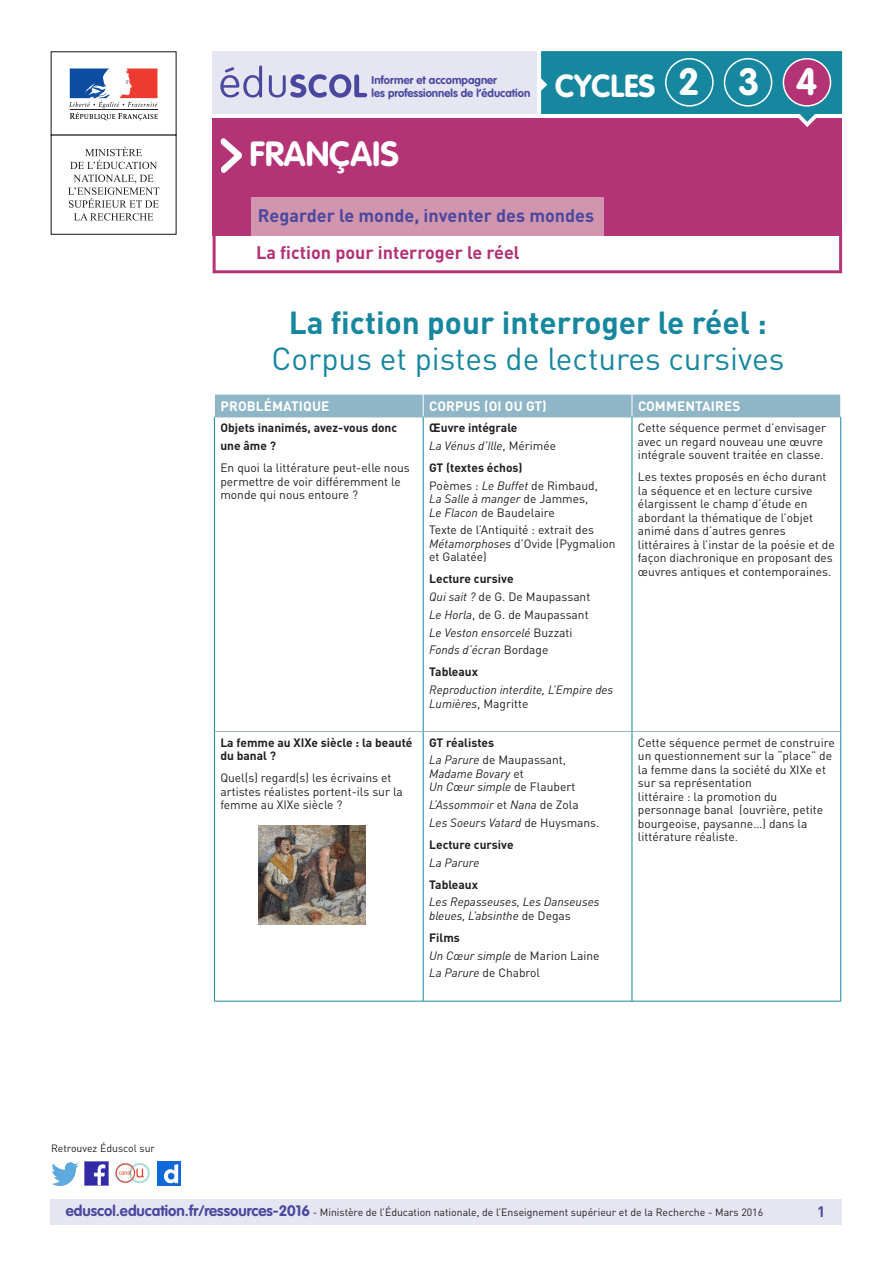
<style>
.page{position:relative;width:893px;height:1263px;background:#fff}
.page>*{position:absolute;margin:0;border:0;box-sizing:border-box;transform-origin:0 0}
.t1{font:700 37.5px "VAG Rounded Std";color:#fff}
._01_Nom_de_la_discip{font:700 34.5px "VAG Rounded Std";color:#fff}
._02_Sous-titre{font:31.5px "DIN Pro";color:#16879f}
._01_Titre_de_la_fich{font:700 31.5px "DIN Pro";color:#16879f}
.t2{font:700 31.5px "VAG Rounded Std";color:#fff}
.t3{font:700 18px "DIN Pro";color:#4a489e}
._03_Sous-catégorie-r{font:700 18px "DIN Pro";color:#b43376}
.t4{font:700 15px "DIN Pro";color:#4a489e}
.Titre_têtière_tablea{font:700 13.5px "DIN Pro";letter-spacing:.01em;color:#fff}
.Texte_courant_tablea{font:12px/13.5px "DIN Pro";color:#231f20}
.Texte_courant_tablea-2{font:italic 12px/13.5px "DIN Pro";color:#231f20}
.Texte_courant_tablea-3{font:700 12px/18px "DIN Pro";color:#231f20}
.t5{font:700 11.25px/13.5px "VAG Rounded Std";color:#4a489e}
.t6{font:10.5px "DIN Pro";color:#231f20}
.s1{font-style:normal}
.s2{font-style:italic}
.s3{font-family:"VAG Rounded Std";font-weight:700;font-size:15px;color:#4a489e}
</style>
<div class="page">
<div style="left:213px;top:231px;width:629px;height:42px;border:3px solid #b43376"></div>
<div style="left:213px;top:118px;width:629px;height:118px;background:#b43376"></div>
<div style="left:251px;top:197px;width:353px;height:39px;background:#d395ae"></div>
<svg style="left:220px;top:138px;width:22px;height:35px"></svg>
<div style="left:213px;top:51px;width:324px;height:63px;background:#e6e5f2"></div>
<svg style="left:220px;top:65px;width:147px;height:33px"></svg>
<div style="left:51px;top:51px;width:126px;height:85px;border:1px solid #231f20"></div>
<svg style="left:69px;top:68px;width:89px;height:52px"></svg>
<hr style="left:70px;top:109px;width:87px;height:1px;background:#231f20">
<svg style="left:70px;top:147px;width:87px;height:22px"></svg>
<svg style="left:68px;top:175px;width:91px;height:46px"></svg>
<svg style="left:541px;top:51px;width:301px;height:76px"></svg>
<div style="left:665px;top:58px;width:49px;height:49px;border:2px solid #fff;border-radius:50%"></div>
<div style="left:724px;top:59px;width:48px;height:47px;background:#16879f;border-radius:50%"></div>
<div style="left:724px;top:58px;width:48px;height:49px;border:2px solid #fff;border-radius:50%"></div>
<div style="left:783px;top:59px;width:47px;height:47px;background:#b43376;border-radius:50%"></div>
<div style="left:783px;top:58px;width:48px;height:49px;border:2px solid #fff;border-radius:50%"></div>
<div style="left:50px;top:1199px;width:791px;height:26px;background:#e6e5f2"></div>
<img style="left:85px;top:1162px;width:23px;height:23px">
<img style="left:51px;top:1163px;width:28px;height:22px">
<img style="left:158px;top:1162px;width:22px;height:23px">
<img style="left:115px;top:1163px;width:35px;height:21px">
<div style="left:214px;top:395px;width:627px;height:22px;background:#8fb6c6"></div>
<hr style="left:214px;top:417px;width:209px;height:1px;background:#8fb6c6">
<hr style="left:423px;top:417px;width:209px;height:1px;background:#8fb6c6">
<hr style="left:632px;top:417px;width:209px;height:1px;background:#8fb6c6">
<hr style="left:215px;top:731px;width:208px;height:1px;background:#8fb6c6">
<hr style="left:423px;top:731px;width:209px;height:1px;background:#8fb6c6">
<hr style="left:632px;top:731px;width:208px;height:1px;background:#8fb6c6">
<hr style="left:214px;top:417px;width:1px;height:314px;background:#16879f">
<hr style="left:423px;top:417px;width:1px;height:314px;background:#16879f">
<hr style="left:632px;top:417px;width:1px;height:314px;background:#16879f">
<hr style="left:840px;top:417px;width:1px;height:314px;background:#16879f">
<hr style="left:214px;top:731px;width:1px;height:270px;background:#16879f">
<hr style="left:423px;top:732px;width:1px;height:269px;background:#16879f">
<hr style="left:632px;top:732px;width:1px;height:269px;background:#16879f">
<hr style="left:840px;top:731px;width:1px;height:270px;background:#16879f">
<hr style="left:214px;top:1001px;width:209px;height:1px;background:#16879f">
<hr style="left:423px;top:1001px;width:209px;height:1px;background:#16879f">
<hr style="left:632px;top:1001px;width:209px;height:1px;background:#16879f">
<img style="left:258px;top:826px;width:108px;height:98px">
<p class="t5" style="left:372px;top:74px;width:160px">Informer et accompagner<br>les professionnels de l’éducation</p>
<p class="t2" style="left:555px;top:67px;width:102px">CYCLES</p>
<p class="t1" style="left:678px;top:60px;width:23px">2</p>
<p class="t1" style="left:738px;top:60px;width:23px">3</p>
<p class="t1" style="left:796px;top:60px;width:23px">4</p>
<p class="_01_Nom_de_la_discip" style="left:249px;top:133px;width:151px">FRANÇAIS</p>
<p class="t3" style="left:258px;top:204px;width:338px">Regarder le monde, inventer des mondes</p>
<p class="_03_Sous-catégorie-r" style="left:256px;top:240px;width:265px">La fiction pour interroger le réel</p>
<p class="_01_Titre_de_la_fich" style="left:289px;top:302px;width:480px">La fiction pour interroger le réel :</p>
<p class="_02_Sous-titre" style="left:271px;top:339px;width:514px">Corpus et pistes de lectures cursives</p>
<p class="Titre_têtière_tablea" style="left:220px;top:397px;width:110px">PROBLÉMATIQUE</p>
<p class="Titre_têtière_tablea" style="left:429px;top:397px;width:119px">CORPUS (OI OU GT)</p>
<p class="Titre_têtière_tablea" style="left:638px;top:397px;width:104px">COMMENTAIRES</p>
<p class="Texte_courant_tablea-3" style="left:220px;top:418px;width:178px">Objets inanimés, avez-vous donc une âme ?</p>
<p class="Texte_courant_tablea" style="left:220px;top:461px;width:191px">En quoi la littérature peut-elle nous permettre de voir différemment le monde qui nous entoure ?</p>
<p class="Texte_courant_tablea-3" style="left:429px;top:418px;width:90px">Œuvre intégrale</p>
<p class="Texte_courant_tablea-2" style="left:429px;top:439px;width:128px">La Vénus d’Ille<span class="s1">, Mérimée</span></p>
<p class="Texte_courant_tablea-3" style="left:429px;top:458px;width:95px">GT (textes échos)</p>
<p class="Texte_courant_tablea" style="left:429px;top:478px;width:170px">Poèmes : <span class="s2">Le Buffet</span> de Rimbaud,<br><span class="s2">La Salle à manger</span> de Jammes,<br><span class="s2">Le Flacon</span> de Baudelaire</p>
<p class="Texte_courant_tablea" style="left:429px;top:523px;width:188px">Texte de l’Antiquité : extrait des<br><span class="s2">Métamorphoses</span> d’Ovide (Pygmalion et Galatée)</p>
<p class="Texte_courant_tablea-3" style="left:429px;top:570px;width:86px">Lecture cursive</p>
<p class="Texte_courant_tablea" style="left:429px;top:590px;width:163px"><span class="s2">Qui sait ?</span> de G. De Maupassant</p>
<p class="Texte_courant_tablea" style="left:429px;top:608px;width:161px"><span class="s2">Le Horla</span>, de G. de Maupassant</p>
<p class="Texte_courant_tablea-2" style="left:429px;top:625px;width:145px">Le Veston ensorcelé <span class="s1">Buzzati</span></p>
<p class="Texte_courant_tablea-2" style="left:429px;top:643px;width:121px">Fonds d’écran <span class="s1">Bordage</span></p>
<p class="Texte_courant_tablea-3" style="left:429px;top:663px;width:50px">Tableaux</p>
<p class="Texte_courant_tablea-2" style="left:429px;top:683px;width:186px">Reproduction interdite, L’Empire des<br>Lumières<span class="s1">, Magritte</span></p>
<p class="Texte_courant_tablea" style="left:638px;top:421px;width:190px">Cette séquence permet d’envisager avec un regard nouveau une œuvre intégrale souvent traitée en classe.</p>
<p class="Texte_courant_tablea" style="left:638px;top:470px;width:198px">Les textes proposés en écho durant la séquence et en lecture cursive élargissent le champ d’étude en abordant la thématique de l’objet animé dans d’autres genres littéraires à l’instar de la poésie et de façon diachronique en proposant des œuvres antiques et contemporaines.</p>
<p class="t6" style="left:51px;top:1141px;width:106px">Retrouvez Éduscol sur</p>
<p class="Texte_courant_tablea-3" style="left:220px;top:735px;width:194px;line-height:13.5px">La femme au XIXe siècle : la beauté du banal ?</p>
<p class="Texte_courant_tablea" style="left:220px;top:771px;width:184px">Quel(s) regard(s) les écrivains et artistes réalistes portent-ils sur la femme au XIXe siècle ?</p>
<p class="Texte_courant_tablea-3" style="left:429px;top:733px;width:66px">GT réalistes</p>
<p class="Texte_courant_tablea-2" style="left:429px;top:753px;width:148px">La Parure <span class="s1">de Maupassant,<br></span>Madame Bovary <span class="s1">et<br></span>Un Cœur simple <span class="s1">de Flaubert</span></p>
<p class="Texte_courant_tablea-2" style="left:429px;top:798px;width:151px">L’Assommoir <span class="s1">et</span> Nana <span class="s1">de Zola</span></p>
<p class="Texte_courant_tablea-2" style="left:429px;top:815px;width:172px">Les Soeurs Vatard <span class="s1">de Huysmans.</span></p>
<p class="Texte_courant_tablea-3" style="left:429px;top:835px;width:86px">Lecture cursive</p>
<p class="Texte_courant_tablea-2" style="left:429px;top:855px;width:52px">La Parure</p>
<p class="Texte_courant_tablea-3" style="left:429px;top:875px;width:50px">Tableaux</p>
<p class="Texte_courant_tablea-2" style="left:429px;top:895px;width:172px">Les Repasseuses, Les Danseuses bleues, L’absinthe <span class="s1">de Degas</span></p>
<p class="Texte_courant_tablea-3" style="left:429px;top:928px;width:32px">Films</p>
<p class="Texte_courant_tablea" style="left:429px;top:948px;width:172px"><span class="s2">Un Cœur simple</span> de Marion Laine</p>
<p class="Texte_courant_tablea" style="left:429px;top:966px;width:112px"><span class="s2">La Parure</span> de Chabrol</p>
<p class="Texte_courant_tablea" style="left:638px;top:735px;width:198px">Cette séquence permet de construire un questionnement sur la “place” de la femme dans la société du XIXe et sur sa représentation<br>littéraire : la promotion du personnage banal (ouvrière, petite bourgeoise, paysanne…) dans la littérature réaliste.</p>
<p class="t6" style="left:66px;top:1205px;width:699px"><span class="s3">eduscol.education.fr/ressources-2016</span> - Ministère de l’Éducation nationale, de l’Enseignement supérieur et de la Recherche - Mars 2016</p>
<p class="t4" style="left:817px;top:1201px;width:10px">1</p>
</div>
